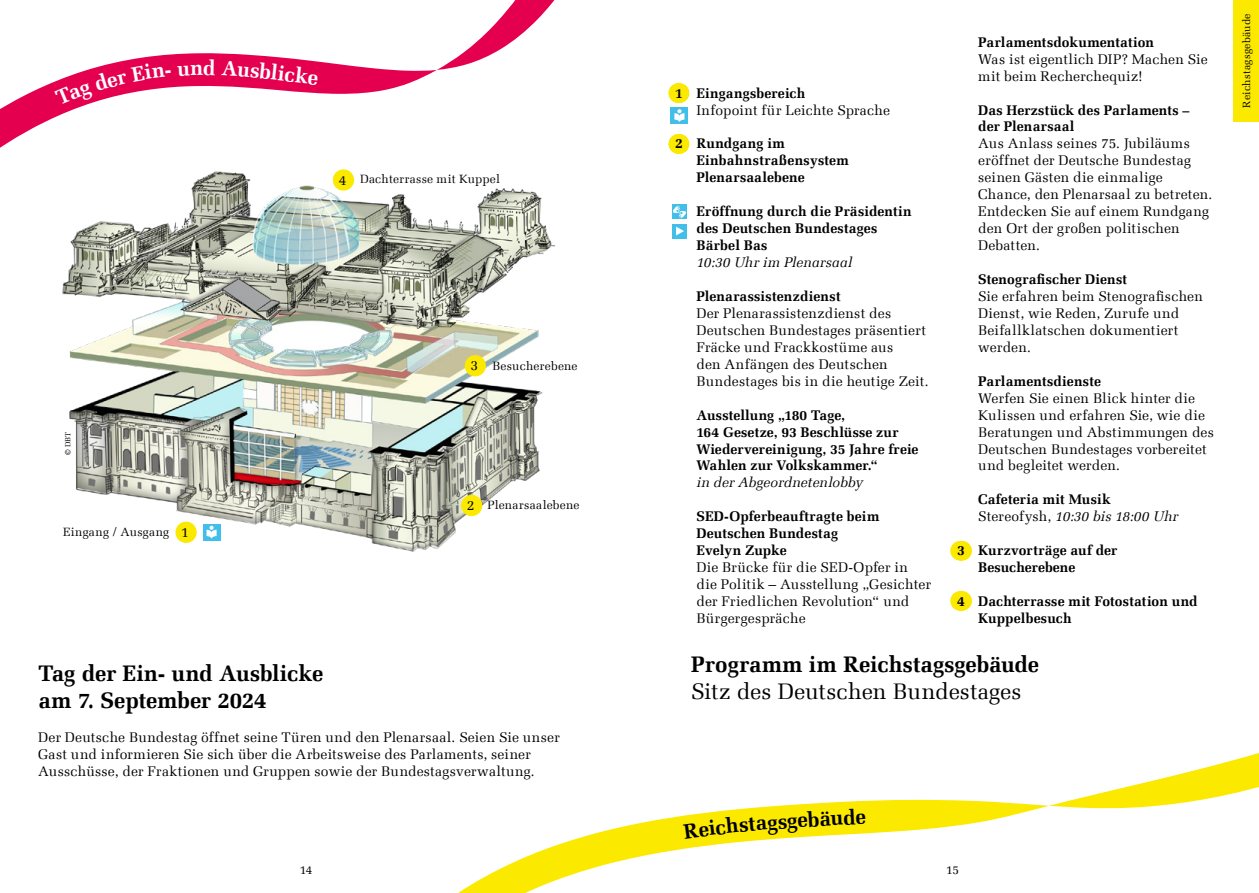
<style>
.page{position:relative;width:1259px;height:893px;background:#fff}
.page>*{position:absolute;margin:0;border:0;box-sizing:border-box;transform-origin:0 0}
.t1{font:700 22.5px/27px "Melior Com";letter-spacing:-.005em;color:#000}
.t2{font:22.5px "Melior Com";color:#000}
.t3{font:700 21px "Melior Com";color:#000}
.t4{font:13.95px/17px "Melior Com";letter-spacing:.01em;color:#000}
.t5{font:700 13.95px/17px "Melior Com";letter-spacing:.01em;color:#000}
.t6{font:italic 13.95px "Melior Com";letter-spacing:.005em;color:#000}
.t7{font:12px "Melior Com";letter-spacing:.015em;color:#000}
.t8{font:10.5px "Melior Com";letter-spacing:.02em;color:#000}
.t9{font:7.5px "Melior Com";color:#000}
.s1{font-style:normal}
</style>
<div class="page">
<img style="left:62px;top:171px;width:493px;height:381px">
<svg style="left:678px;top:83px;width:1px;height:20px"></svg>
<svg style="left:678px;top:134px;width:1px;height:20px"></svg>
<div style="left:175px;top:522px;width:22px;height:21px;background:#fce900;border-radius:50%"></div>
<div style="left:461px;top:495px;width:21px;height:21px;background:#fce900;border-radius:50%"></div>
<div style="left:465px;top:355px;width:21px;height:21px;background:#fce900;border-radius:50%"></div>
<div style="left:333px;top:169px;width:21px;height:22px;background:#fce900;border-radius:50%"></div>
<div style="left:203px;top:524px;width:17px;height:17px;background:#41bfe8"></div>
<svg style="left:206px;top:526px;width:11px;height:13px"></svg>
<div style="left:671px;top:107px;width:17px;height:17px;background:#41bfe8"></div>
<svg style="left:674px;top:109px;width:10px;height:13px"></svg>
<div style="left:1233px;top:0;width:26px;height:121px;background:#fce900"></div>
<svg style="left:960px;top:541px;width:2px;height:19px"></svg>
<svg style="left:960px;top:591px;width:2px;height:20px"></svg>
<svg style="left:437px;top:0;width:118px;height:70px"></svg>
<svg style="left:0;top:53px;width:437px;height:95px"></svg>
<div style="left:672px;top:205px;width:15px;height:14px;background:#41bfe8"></div>
<svg style="left:673px;top:206px;width:13px;height:12px"></svg>
<div style="left:672px;top:224px;width:15px;height:14px;background:#41bfe8"></div>
<svg style="left:676px;top:227px;width:8px;height:8px"></svg>
<svg style="left:1049px;top:753px;width:210px;height:55px"></svg>
<svg style="left:458px;top:799px;width:591px;height:94px"></svg>
<svg style="left:55px;top:64px;width:116px;height:41px"></svg>
<svg style="left:177px;top:59px;width:38px;height:17px"></svg>
<div style="left:221px;top:61px;width:97px;height:24px;background:#e5004f"></div>
<div style="left:683px;top:816px;width:84px;height:23px;background:#fce900"></div>
<p class="t4" style="left:339px;top:172px;width:9px">4</p>
<p class="t7" style="left:360px;top:172px;width:141px">Dachterrasse mit Kuppel</p>
<p class="t9" style="left:63px;top:455px;width:25px;rotate:-90deg">© DBT</p>
<p class="t7" style="left:63px;top:524px;width:108px">Eingang / Ausgang</p>
<p class="t4" style="left:181px;top:523px;width:9px">1</p>
<p class="t1" style="left:38px;top:659px;width:286px">Tag der Ein- und Ausblicke am 7. September 2024</p>
<p class="t4" style="left:470px;top:357px;width:9px">3</p>
<p class="t7" style="left:492px;top:359px;width:87px">Besucherebene</p>
<p class="t4" style="left:467px;top:497px;width:9px">2</p>
<p class="t7" style="left:487px;top:498px;width:93px">Plenarsaalebene</p>
<p class="t4" style="left:38px;top:728px;width:523px">Der Deutsche Bundestag öffnet seine Türen und den Plenarsaal. Seien Sie unser<br>Gast und informieren Sie sich über die Arbeitsweise des Parlaments, seiner<br>Ausschüsse, der Fraktionen und Gruppen sowie der Bundestagsverwaltung.</p>
<h4 class="t5" style="left:978px;top:33px;width:177px">Parlamentsdokumentation</h4>
<p class="t4" style="left:978px;top:50px;width:231px">Was ist eigentlich DIP? Machen Sie mit beim Recherchequiz!</p>
<h4 class="t5" style="left:978px;top:101px;width:213px">Das Herzstück des Parlaments – der Plenarsaal</h4>
<p class="t4" style="left:978px;top:135px;width:236px">Aus Anlass seines 75. Jubiläums eröffnet der Deutsche Bundestag seinen Gästen die einmalige<br>Chance, den Plenarsaal zu betreten.<br>Entdecken Sie auf einem Rundgang den Ort der großen politischen<br>Debatten.</p>
<h4 class="t5" style="left:978px;top:271px;width:150px">Stenografischer Dienst</h4>
<p class="t4" style="left:978px;top:288px;width:226px">Sie erfahren beim Stenografischen<br>Dienst, wie Reden, Zurufe und<br>Beifallklatschen dokumentiert werden.</p>
<h4 class="t5" style="left:978px;top:372px;width:124px">Parlamentsdienste</h4>
<p class="t4" style="left:978px;top:389px;width:237px">Werfen Sie einen Blick hinter die<br>Kulissen und erfahren Sie, wie die<br>Beratungen und Abstimmungen des<br>Deutschen Bundestages vorbereitet und begleitet werden.</p>
<h4 class="t5" style="left:978px;top:491px;width:134px">Cafeteria mit Musik</h4>
<p class="t6" style="left:978px;top:508px;width:201px"><span class="s1">Stereofysh,</span> 10:30 bis 18:00 Uhr</p>
<h3 class="t5" style="left:978px;top:542px;width:141px;text-indent:-21px">3 Kurzvorträge auf der<br>Besucherebene</h3>
<h3 class="t5" style="left:978px;top:593px;width:221px;text-indent:-21px">4 Dachterrasse mit Fotostation und<br>Kuppelbesuch</h3>
<h3 class="t5" style="left:675px;top:84px;width:132px">1 Eingangsbereich</h3>
<p class="t4" style="left:696px;top:101px;width:195px">Infopoint für Leichte Sprache</p>
<h3 class="t5" style="left:696px;top:135px;width:154px;text-indent:-21px">2 Rundgang im<br>Einbahnstraßensystem<br>Plenarsaalebene</h3>
<h4 class="t5" style="left:696px;top:203px;width:217px">Eröffnung durch die Präsidentin des Deutschen Bundestages<br>Bärbel Bas</h4>
<p class="t6" style="left:696px;top:254px;width:157px">10:30 Uhr im Plenarsaal</p>
<h4 class="t5" style="left:696px;top:288px;width:146px">Plenarassistenzdienst</h4>
<p class="t4" style="left:696px;top:305px;width:233px">Der Plenarassistenzdienst des<br>Deutschen Bundestages präsentiert<br>Fräcke und Frackkostüme aus<br>den Anfängen des Deutschen<br>Bundestages bis in die heutige Zeit.</p>
<h4 class="t5" style="left:696px;top:406px;width:224px">Ausstellung „180 Tage,<br>164 Gesetze, 93 Beschlüsse zur<br>Wiedervereinigung, 35 Jahre freie<br>Wahlen zur Volkskammer.“</h4>
<p class="t6" style="left:696px;top:474px;width:168px">in der Abgeordnetenlobby</p>
<h4 class="t5" style="left:696px;top:508px;width:184px">SED-Opferbeauftragte beim<br>Deutschen Bundestag<br>Evelyn Zupke</h4>
<p class="t4" style="left:696px;top:559px;width:236px">Die Brücke für die SED-Opfer in die Politik – Ausstellung „Gesichter der Friedlichen Revolution“ und<br>Bürgergespräche</p>
<h2 class="t1" style="left:691px;top:650px;width:350px">Programm im Reichstagsgebäude</h2>
<p class="t2" style="left:691px;top:677px;width:332px">Sitz des Deutschen Bundestages</p>
<h2 class="t3" style="left:766px;top:809px;width:42px;rotate:-4deg">gsge</h2>
<h2 class="t3" style="left:807px;top:806px;width:60px;rotate:-3deg">bäude</h2>
<p class="t7" style="left:300px;top:862px;width:14px">14</p>
<p class="t7" style="left:946px;top:862px;width:15px">15</p>
<p class="t8" style="left:1240px;top:108px;width:96px;rotate:-90deg">Reichstagsgebäude</p>
</div>
